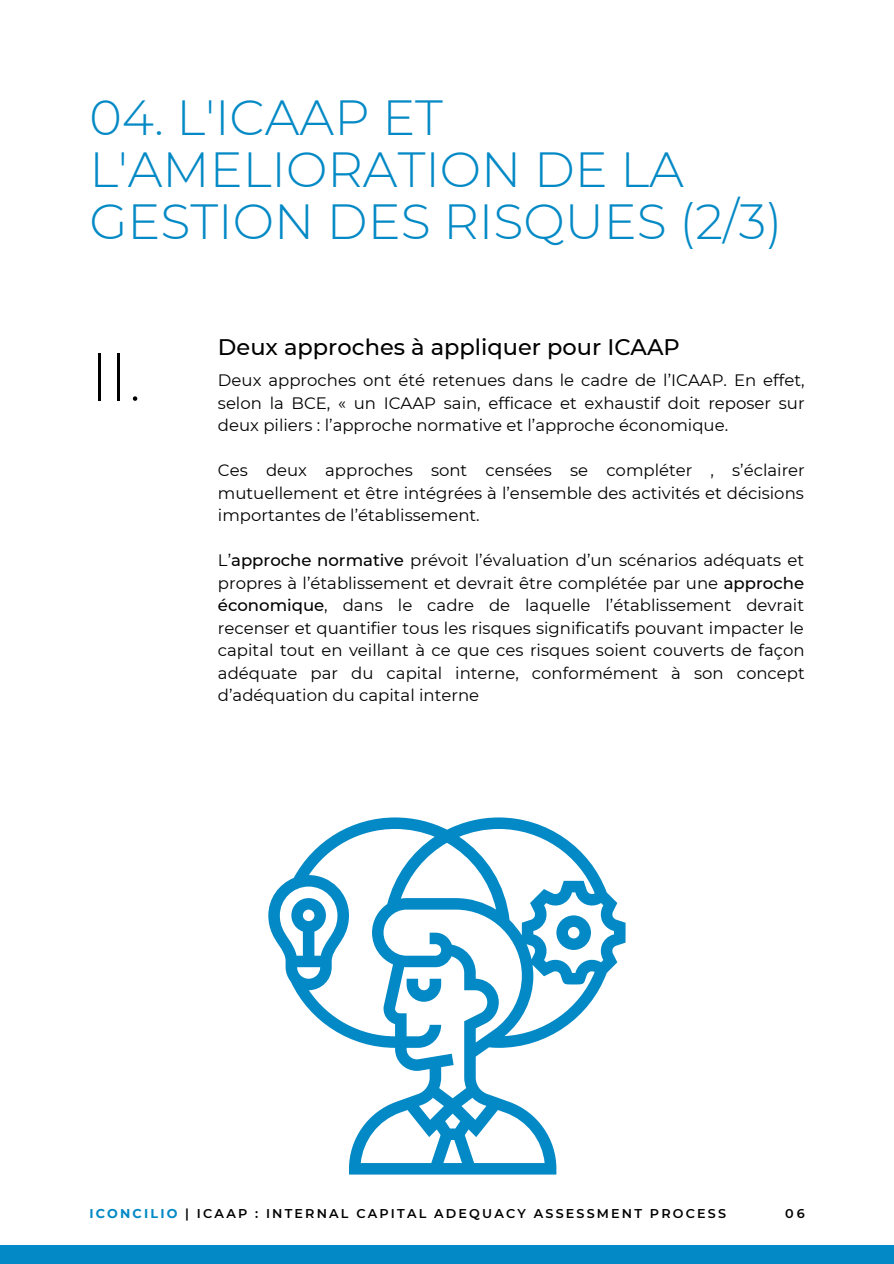
<style>
.page{position:relative;width:894px;height:1264px;background:#fff}
.page>*{position:absolute;margin:0;border:0;box-sizing:border-box;transform-origin:0 0}
.t1{font:200 67.5px "Montserrat";color:#000}
.t2{font:300 49.2px/51.8px "Montserrat";color:#0389c5}
.t3{font:500 22.5px "Montserrat";color:#000}
.t4{font:16.5px/22.5px "Montserrat";color:#000;text-align:justify}
.t5{font:600 12.75px "Montserrat";letter-spacing:.17em;color:#000}
.s1{font-weight:500}
.s2{font-weight:700;color:#0389c5}
</style>
<div class="page">
<div style="left:0;top:1244px;width:893px;height:19px;background:#0389c5"></div>
<svg style="left:268px;top:817px;width:357px;height:357px"></svg>
<p class="t2" style="left:89px;top:92px;width:694px">04. L'ICAAP ET<br>L'AMELIORATION DE LA<br>GESTION DES RISQUES (2/3)</p>
<p class="t1" style="left:89px;top:335px;width:54px">II.</p>
<p class="t3" style="left:218px;top:333px;width:463px">Deux approches à appliquer pour ICAAP</p>
<p class="t4" style="left:218px;top:369px;width:588px">Deux approches ont été retenues dans le cadre de l’ICAAP. En effet, selon la BCE, « un ICAAP sain, efficace et exhaustif doit reposer sur deux piliers : l’approche normative et l’approche économique.</p>
<p class="t4" style="left:218px;top:459px;width:588px">Ces deux approches sont censées se compléter , s’éclairer mutuellement et être intégrées à l’ensemble des activités et décisions importantes de l’établissement.</p>
<p class="t4" style="left:218px;top:549px;width:588px">L’<span class="s1">approche normative</span> prévoit l’évaluation d’un scénarios adéquats et propres à l’établissement et devrait être complétée par une <span class="s1">approche économique</span>, dans le cadre de laquelle l’établissement devrait recenser et quantifier tous les risques significatifs pouvant impacter le capital tout en veillant à ce que ces risques soient couverts de façon adéquate par du capital interne, conformément à son concept d’adéquation du capital interne</p>
<p class="t5" style="left:89px;top:1205px;width:638px"><span class="s2">ICONCILIO</span> | ICAAP : INTERNAL CAPITAL ADEQUACY ASSESSMENT PROCESS</p>
<p class="t5" style="left:785px;top:1205px;width:21px">06</p>
</div>
